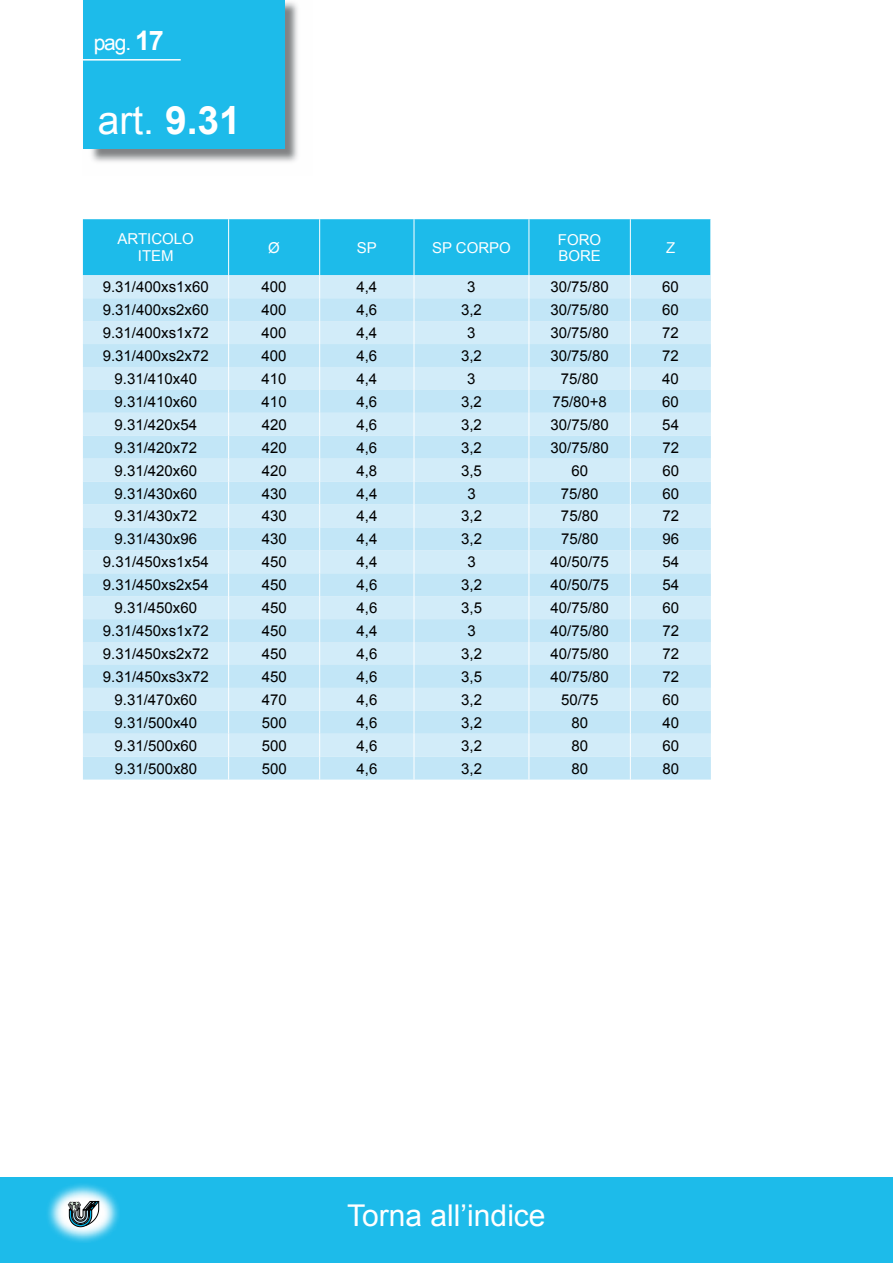
<style>
.page{position:relative;width:893px;height:1263px;background:#fff}
.page>*{position:absolute;margin:0;border:0;box-sizing:border-box;transform-origin:0 0}
.t1{font:39px "Arial";color:#fff}
.t2{font:30px "Arial";color:#fff}
.t3{font:21px "Arial";color:#fff}
.t4{font:15px "Arial";color:#000}
.t5{font:15px/16.5px "Arial";color:#fff;text-align:center}
.s1{font-weight:700;font-size:27px}
.s2{font-weight:700}
</style>
<div class="page">
<img style="left:91px;top:2px;width:207px;height:160px">
<div style="left:83px;top:0;width:202px;height:149px;background:#1dbbea"></div>
<hr style="left:83px;top:59px;width:98px;height:2px;background:#fff">
<div style="left:0;top:1177px;width:893px;height:86px;background:#1dbbea"></div>
<svg style="left:48px;top:1184px;width:71px;height:58px"></svg>
<div style="left:67px;top:1204px;width:33px;height:19px;background:#fff;border-radius:50%"></div>
<svg style="left:68px;top:1201px;width:31px;height:26px"></svg>
<svg style="left:83px;top:219px;width:628px;height:560px;background:#b9e4f6"></svg>
<hr style="left:228px;top:219px;width:1px;height:56px;background:#fff">
<hr style="left:319px;top:219px;width:1px;height:56px;background:#fff">
<hr style="left:414px;top:219px;width:1px;height:56px;background:#fff">
<hr style="left:529px;top:219px;width:1px;height:56px;background:#fff">
<hr style="left:630px;top:219px;width:1px;height:56px;background:#fff">
<hr style="left:710px;top:219px;width:1px;height:56px;background:#fff">
<h3 class="t3" style="left:94px;top:29px;width:72px">pag. <span class="s1">17</span></h3>
<h1 class="t1" style="left:98px;top:94px;width:145px">art. <span class="s2">9.31</span></h1>
<p class="t5" style="left:118px;top:231px;width:78px">ARTICOLO<br>ITEM</p>
<p class="t5" style="left:268px;top:239px;width:13px">Ø</p>
<p class="t5" style="left:357px;top:239px;width:22px">SP</p>
<p class="t5" style="left:432px;top:239px;width:80px">SP CORPO</p>
<p class="t5" style="left:558px;top:232px;width:45px;line-height:15.8px;text-align:left">FORO<br>BORE</p>
<p class="t5" style="left:666px;top:239px;width:11px">Z</p>
<p class="t4" style="left:103px;top:277px;width:107px">9.31/400xs1x60</p>
<p class="t4" style="left:262px;top:277px;width:27px">400</p>
<p class="t4" style="left:356px;top:277px;width:22px">4,4</p>
<p class="t4" style="left:467px;top:277px;width:10px">3</p>
<p class="t4" style="left:550px;top:277px;width:60px">30/75/80</p>
<p class="t4" style="left:662px;top:277px;width:18px">60</p>
<p class="t4" style="left:103px;top:300px;width:107px">9.31/400xs2x60</p>
<p class="t4" style="left:262px;top:300px;width:27px">400</p>
<p class="t4" style="left:356px;top:300px;width:22px">4,6</p>
<p class="t4" style="left:461px;top:300px;width:22px">3,2</p>
<p class="t4" style="left:550px;top:300px;width:60px">30/75/80</p>
<p class="t4" style="left:662px;top:300px;width:18px">60</p>
<p class="t4" style="left:103px;top:323px;width:107px">9.31/400xs1x72</p>
<p class="t4" style="left:262px;top:323px;width:27px">400</p>
<p class="t4" style="left:356px;top:323px;width:22px">4,4</p>
<p class="t4" style="left:467px;top:323px;width:10px">3</p>
<p class="t4" style="left:550px;top:323px;width:60px">30/75/80</p>
<p class="t4" style="left:662px;top:323px;width:18px">72</p>
<p class="t4" style="left:103px;top:346px;width:107px">9.31/400xs2x72</p>
<p class="t4" style="left:262px;top:346px;width:27px">400</p>
<p class="t4" style="left:356px;top:346px;width:22px">4,6</p>
<p class="t4" style="left:461px;top:346px;width:22px">3,2</p>
<p class="t4" style="left:550px;top:346px;width:60px">30/75/80</p>
<p class="t4" style="left:662px;top:346px;width:18px">72</p>
<p class="t4" style="left:114px;top:369px;width:84px">9.31/410x40</p>
<p class="t4" style="left:262px;top:369px;width:27px">410</p>
<p class="t4" style="left:356px;top:369px;width:22px">4,4</p>
<p class="t4" style="left:467px;top:369px;width:10px">3</p>
<p class="t4" style="left:561px;top:369px;width:39px">75/80</p>
<p class="t4" style="left:662px;top:369px;width:18px">40</p>
<p class="t4" style="left:114px;top:392px;width:84px">9.31/410x60</p>
<p class="t4" style="left:262px;top:392px;width:27px">410</p>
<p class="t4" style="left:356px;top:392px;width:22px">4,6</p>
<p class="t4" style="left:461px;top:392px;width:22px">3,2</p>
<p class="t4" style="left:552px;top:392px;width:56px">75/80+8</p>
<p class="t4" style="left:662px;top:392px;width:18px">60</p>
<p class="t4" style="left:115px;top:415px;width:84px">9.31/420x54</p>
<p class="t4" style="left:262px;top:415px;width:27px">420</p>
<p class="t4" style="left:356px;top:415px;width:22px">4,6</p>
<p class="t4" style="left:461px;top:415px;width:22px">3,2</p>
<p class="t4" style="left:550px;top:415px;width:60px">30/75/80</p>
<p class="t4" style="left:662px;top:415px;width:18px">54</p>
<p class="t4" style="left:115px;top:438px;width:84px">9.31/420x72</p>
<p class="t4" style="left:262px;top:438px;width:27px">420</p>
<p class="t4" style="left:356px;top:438px;width:22px">4,6</p>
<p class="t4" style="left:461px;top:438px;width:22px">3,2</p>
<p class="t4" style="left:550px;top:438px;width:60px">30/75/80</p>
<p class="t4" style="left:662px;top:438px;width:18px">72</p>
<p class="t4" style="left:115px;top:460px;width:84px">9.31/420x60</p>
<p class="t4" style="left:262px;top:460px;width:27px">420</p>
<p class="t4" style="left:356px;top:460px;width:22px">4,8</p>
<p class="t4" style="left:461px;top:460px;width:22px">3,5</p>
<p class="t4" style="left:571px;top:460px;width:18px">60</p>
<p class="t4" style="left:662px;top:460px;width:18px">60</p>
<p class="t4" style="left:115px;top:483px;width:84px">9.31/430x60</p>
<p class="t4" style="left:262px;top:483px;width:27px">430</p>
<p class="t4" style="left:356px;top:483px;width:22px">4,4</p>
<p class="t4" style="left:467px;top:483px;width:10px">3</p>
<p class="t4" style="left:561px;top:483px;width:39px">75/80</p>
<p class="t4" style="left:662px;top:483px;width:18px">60</p>
<p class="t4" style="left:115px;top:506px;width:84px">9.31/430x72</p>
<p class="t4" style="left:262px;top:506px;width:27px">430</p>
<p class="t4" style="left:356px;top:506px;width:22px">4,4</p>
<p class="t4" style="left:461px;top:506px;width:22px">3,2</p>
<p class="t4" style="left:561px;top:506px;width:39px">75/80</p>
<p class="t4" style="left:662px;top:506px;width:18px">72</p>
<p class="t4" style="left:115px;top:529px;width:84px">9.31/430x96</p>
<p class="t4" style="left:262px;top:529px;width:27px">430</p>
<p class="t4" style="left:356px;top:529px;width:22px">4,4</p>
<p class="t4" style="left:461px;top:529px;width:22px">3,2</p>
<p class="t4" style="left:561px;top:529px;width:39px">75/80</p>
<p class="t4" style="left:662px;top:529px;width:18px">96</p>
<p class="t4" style="left:103px;top:552px;width:107px">9.31/450xs1x54</p>
<p class="t4" style="left:262px;top:552px;width:27px">450</p>
<p class="t4" style="left:356px;top:552px;width:22px">4,4</p>
<p class="t4" style="left:467px;top:552px;width:10px">3</p>
<p class="t4" style="left:551px;top:552px;width:60px">40/50/75</p>
<p class="t4" style="left:662px;top:552px;width:18px">54</p>
<p class="t4" style="left:103px;top:575px;width:107px">9.31/450xs2x54</p>
<p class="t4" style="left:262px;top:575px;width:27px">450</p>
<p class="t4" style="left:356px;top:575px;width:22px">4,6</p>
<p class="t4" style="left:461px;top:575px;width:22px">3,2</p>
<p class="t4" style="left:551px;top:575px;width:60px">40/50/75</p>
<p class="t4" style="left:662px;top:575px;width:18px">54</p>
<p class="t4" style="left:115px;top:598px;width:84px">9.31/450x60</p>
<p class="t4" style="left:262px;top:598px;width:27px">450</p>
<p class="t4" style="left:357px;top:598px;width:22px">4,6</p>
<p class="t4" style="left:461px;top:598px;width:22px">3,5</p>
<p class="t4" style="left:551px;top:598px;width:60px">40/75/80</p>
<p class="t4" style="left:662px;top:598px;width:18px">60</p>
<p class="t4" style="left:103px;top:621px;width:107px">9.31/450xs1x72</p>
<p class="t4" style="left:262px;top:621px;width:27px">450</p>
<p class="t4" style="left:357px;top:621px;width:22px">4,4</p>
<p class="t4" style="left:467px;top:621px;width:10px">3</p>
<p class="t4" style="left:551px;top:621px;width:60px">40/75/80</p>
<p class="t4" style="left:662px;top:621px;width:18px">72</p>
<p class="t4" style="left:103px;top:644px;width:107px">9.31/450xs2x72</p>
<p class="t4" style="left:262px;top:644px;width:27px">450</p>
<p class="t4" style="left:357px;top:644px;width:22px">4,6</p>
<p class="t4" style="left:461px;top:644px;width:22px">3,2</p>
<p class="t4" style="left:551px;top:644px;width:60px">40/75/80</p>
<p class="t4" style="left:662px;top:644px;width:18px">72</p>
<p class="t4" style="left:103px;top:667px;width:107px">9.31/450xs3x72</p>
<p class="t4" style="left:262px;top:667px;width:27px">450</p>
<p class="t4" style="left:357px;top:667px;width:22px">4,6</p>
<p class="t4" style="left:461px;top:667px;width:22px">3,5</p>
<p class="t4" style="left:551px;top:667px;width:60px">40/75/80</p>
<p class="t4" style="left:662px;top:667px;width:18px">72</p>
<p class="t4" style="left:115px;top:690px;width:84px">9.31/470x60</p>
<p class="t4" style="left:262px;top:690px;width:27px">470</p>
<p class="t4" style="left:357px;top:690px;width:22px">4,6</p>
<p class="t4" style="left:461px;top:690px;width:22px">3,2</p>
<p class="t4" style="left:561px;top:690px;width:39px">50/75</p>
<p class="t4" style="left:662px;top:690px;width:18px">60</p>
<p class="t4" style="left:115px;top:713px;width:84px">9.31/500x40</p>
<p class="t4" style="left:262px;top:713px;width:27px">500</p>
<p class="t4" style="left:357px;top:713px;width:22px">4,6</p>
<p class="t4" style="left:461px;top:713px;width:22px">3,2</p>
<p class="t4" style="left:571px;top:713px;width:18px">80</p>
<p class="t4" style="left:662px;top:713px;width:18px">40</p>
<p class="t4" style="left:115px;top:735px;width:84px">9.31/500x60</p>
<p class="t4" style="left:262px;top:735px;width:27px">500</p>
<p class="t4" style="left:357px;top:735px;width:22px">4,6</p>
<p class="t4" style="left:461px;top:735px;width:22px">3,2</p>
<p class="t4" style="left:571px;top:735px;width:18px">80</p>
<p class="t4" style="left:662px;top:735px;width:18px">60</p>
<p class="t4" style="left:115px;top:758px;width:84px">9.31/500x80</p>
<p class="t4" style="left:262px;top:758px;width:27px">500</p>
<p class="t4" style="left:357px;top:758px;width:22px">4,6</p>
<p class="t4" style="left:461px;top:758px;width:22px">3,2</p>
<p class="t4" style="left:571px;top:758px;width:18px">80</p>
<p class="t4" style="left:662px;top:758px;width:18px">80</p>
<h2 class="t2" style="left:347px;top:1196px;width:200px">Torna all’indice</h2>
</div>
